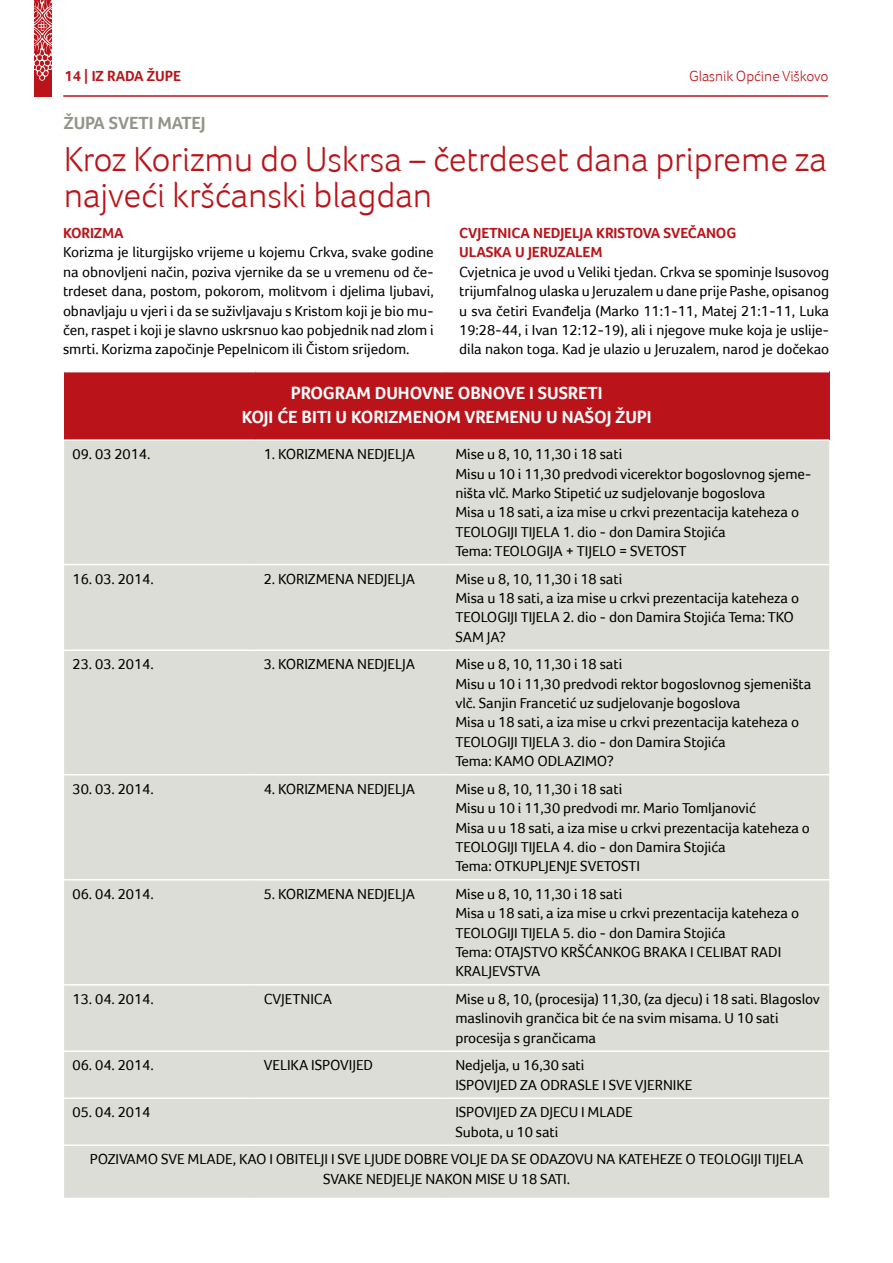
<style>
.page{position:relative;width:893px;height:1263px;background:#fff}
.page>*{position:absolute;margin:0;border:0;box-sizing:border-box;transform-origin:0 0}
.t1{font:300 36px/36px "Foco";letter-spacing:-.005em;color:#ba141a}
.t2{font:700 18px "Foco";letter-spacing:-.005em;color:#fff}
.t3{font:700 18px "Foco";letter-spacing:-.005em;color:#94948b}
.t4{font:15px/19.4px "Foco";letter-spacing:-.005em;color:#000}
.t5{font:700 15px/19.4px "Foco";letter-spacing:-.005em;color:#ba141a}
.t6{font:300 15px "Foco";letter-spacing:-.005em;color:#ba141a}
.s1{font-family:"Myriad Pro";font-weight:400}
</style>
<div class="page">
<hr style="left:64px;top:95px;width:764px;height:2px;background:#ba141a">
<div style="left:34px;top:0;width:17px;height:97px;background:#ba141a"></div>
<svg style="left:34px;top:0;width:18px;height:81px"></svg>
<div style="left:64px;top:372px;width:765px;height:68px;background:#ba141a"></div>
<div style="left:64px;top:441px;width:765px;height:757px;background:#ddddd7"></div>
<hr style="left:64px;top:439px;width:191px;height:2px;background:#fff">
<hr style="left:255px;top:439px;width:192px;height:2px;background:#fff">
<hr style="left:447px;top:439px;width:382px;height:2px;background:#fff">
<hr style="left:64px;top:564px;width:191px;height:1px;background:#fff">
<hr style="left:255px;top:564px;width:192px;height:1px;background:#fff">
<hr style="left:447px;top:564px;width:382px;height:1px;background:#fff">
<hr style="left:64px;top:649px;width:191px;height:2px;background:#fff">
<hr style="left:255px;top:649px;width:192px;height:2px;background:#fff">
<hr style="left:447px;top:649px;width:382px;height:2px;background:#fff">
<hr style="left:64px;top:774px;width:191px;height:1px;background:#fff">
<hr style="left:255px;top:774px;width:192px;height:1px;background:#fff">
<hr style="left:447px;top:774px;width:382px;height:1px;background:#fff">
<hr style="left:64px;top:879px;width:191px;height:1px;background:#fff">
<hr style="left:255px;top:879px;width:192px;height:1px;background:#fff">
<hr style="left:447px;top:879px;width:382px;height:1px;background:#fff">
<hr style="left:64px;top:984px;width:191px;height:1px;background:#fff">
<hr style="left:255px;top:984px;width:192px;height:1px;background:#fff">
<hr style="left:447px;top:984px;width:382px;height:1px;background:#fff">
<hr style="left:64px;top:1050px;width:191px;height:2px;background:#fff">
<hr style="left:255px;top:1050px;width:192px;height:2px;background:#fff">
<hr style="left:447px;top:1050px;width:382px;height:2px;background:#fff">
<hr style="left:64px;top:1097px;width:191px;height:2px;background:#fff">
<hr style="left:255px;top:1097px;width:192px;height:2px;background:#fff">
<hr style="left:447px;top:1097px;width:382px;height:2px;background:#fff">
<hr style="left:64px;top:1144px;width:191px;height:2px;background:#fff">
<hr style="left:255px;top:1144px;width:192px;height:2px;background:#fff">
<hr style="left:447px;top:1144px;width:382px;height:2px;background:#fff">
<p class="t5" style="left:65px;top:66px;width:118px">14 | IZ RADA ŽUPE</p>
<p class="t6" style="left:689px;top:67px;width:141px">Glasnik Općine Viškovo</p>
<p class="t3" style="left:64px;top:112px;width:143px">ŽUPA SVETI MATEJ</p>
<h1 class="t1" style="left:64px;top:141px;width:765px">Kroz Korizmu do Uskrsa <span class="s1">–</span> četrdeset dana pripreme za najveći kršćanski blagdan</h1>
<p class="t5" style="left:459px;top:223px;width:279px">CVJETNICA NEDJELJA KRISTOVA SVEČANOG<br>ULASKA U JERUZALEM</p>
<p class="t4" style="left:459px;top:262px;width:371px;text-align:justify">Cvjetnica je uvod u Veliki tjedan. Crkva se spominje Isusovog trijumfalnog ulaska u Jeruzalem u dane prije Pashe, opisanog u sva četiri Evanđelja (Marko 11:1-11, Matej 21:1-11, Luka 19:28-44, i Ivan 12:12-19), ali i njegove muke koja je uslije&shy;dila nakon toga. Kad je ulazio u Jeruzalem, narod je dočekao</p>
<p class="t2" style="left:291px;top:382px;width:23px">PROGRAM</p>
<p class="t2" style="left:375px;top:382px;width:35px">DUHOVNE</p>
<p class="t2" style="left:458px;top:382px;width:35px">OBNOVE</p>
<p class="t2" style="left:529px;top:382px;width:73px">I SUSRETI</p>
<p class="t2" style="left:242px;top:406px;width:122px">KOJI ĆE BITI U KORIZMENOM</p>
<p class="t2" style="left:464px;top:406px;width:12px">VREMEN</p>
<p class="t2" style="left:531px;top:406px;width:43px">U U NAŠO</p>
<p class="t2" style="left:607px;top:406px;width:38px">J ŽUPI</p>
<p class="t4" style="left:73px;top:444px;width:79px">09. 03 2014.</p>
<p class="t4" style="left:264px;top:444px;width:139px">1. KORIZMENA NEDJELJA</p>
<p class="t4" style="left:455px;top:444px;width:358px">Mise u 8, 10, 11,30 i 18 sati<br>Misu u 10 i 11,30 predvodi vicerektor bogoslovnog sjeme&shy;ništa vlč. Marko Stipetić uz sudjelovanje bogoslova<br>Misa u 18 sati, a iza mise u crkvi prezentacija kateheza o TEOLOGIJI TIJ ELA 1. dio - don Damira Stojića<br>Tema: TEOLOGIJA</p>
<p class="t5" style="left:63px;top:223px;width:62px">KORIZMA</p>
<p class="t4" style="left:63px;top:243px;width:372px;text-align:justify">Korizma je liturgijsko vrijeme u kojemu Crkva, svake godine na obnovljeni način, poziva vjernike da se u vremenu od če&shy;trdeset dana, postom, pokorom, molitvom i djelima ljubavi, obnavljaju u vjeri i da se suživljavaju s Kristom koji je bio mu&shy;čen, raspet i koji je slavno uskrsnuo kao pobjednik nad zlom i smrti. Korizma započinje Pepelnicom ili Čistom srijedom.</p>
<p class="t4" style="left:566px;top:541px;width:122px">+ TIJ ELO = SVETOST</p>
<p class="t4" style="left:73px;top:569px;width:83px">16. 03. 2014.</p>
<p class="t4" style="left:264px;top:569px;width:139px">2. KORIZMENA NEDJELJA</p>
<p class="t4" style="left:455px;top:569px;width:345px">Mise u 8, 10, 11,30 i 18 sati<br>Misa u 18 sati, a iza mise u crkvi prezentacija kateheza o TEOLOGIJI TIJ ELA 2. dio - don Damira Stojića Tema: TKO SAM JA?</p>
<p class="t4" style="left:73px;top:655px;width:83px">23. 03. 2014.</p>
<p class="t4" style="left:264px;top:655px;width:139px">3. KORIZMENA NEDJELJA</p>
<p class="t4" style="left:455px;top:655px;width:357px">Mise u 8, 10, 11,30 i 18 sati<br>Misu u 10 i 11,30 predvodi rektor bogoslovnog sjemeništa vlč. Sanjin Francetić uz sudjelovanje bogoslova<br>Misa u 18 sati, a iza mise u crkvi prezentacija kateheza o TEOLOGIJI TIJ ELA 3. dio - don Damira Stojića<br>Tema: KAMO ODLAZI</p>
<p class="t4" style="left:585px;top:751px;width:30px">MO?</p>
<p class="t4" style="left:73px;top:779px;width:83px">30. 03. 2014.</p>
<p class="t4" style="left:264px;top:779px;width:139px">4. KORIZMENA NEDJELJA</p>
<p class="t4" style="left:455px;top:779px;width:356px">Mise u 8, 10, 11,30 i 18 sati<br>Misu u 10 i 11,30 predvodi mr. Mario Tomljanović<br>Misa u u 18 sati, a iza mise u crkvi prezentacija kateheza o TEOLOGIJI TIJ ELA 4. dio - don Damira Stojića<br>Tema: OTKUPLJ ENJE SVETOSTI</p>
<p class="t4" style="left:73px;top:884px;width:83px">06. 04. 2014.</p>
<p class="t4" style="left:264px;top:884px;width:139px">5. KORIZMENA NEDJELJA</p>
<p class="t4" style="left:455px;top:884px;width:345px">Mise u 8, 10, 11,30 i 18 sati<br>Misa u 18 sati, a iza mise u crkvi prezentacija kateheza o TEOLOGIJI TIJ ELA 5. dio - don Damira Stojića<br>Tema: OTAJSTVO KRŠĆANKOG BRAKA I CELI BAT RADI KRALJ EVSTVA</p>
<p class="t4" style="left:73px;top:989px;width:83px">13. 04. 2014.</p>
<p class="t4" style="left:264px;top:989px;width:69px">CVJETNICA</p>
<p class="t4" style="left:455px;top:989px;width:366px">Mise u 8, 10, (procesija) 11,30, (za djecu) i 18 sati. Blagoslov maslinovih grančica bit će na svim misama. U 10 sati procesija s grančicama</p>
<p class="t4" style="left:73px;top:1055px;width:83px">06. 04. 2014.</p>
<p class="t4" style="left:264px;top:1055px;width:111px">VELI KA ISPOVIJ ED</p>
<p class="t4" style="left:455px;top:1055px;width:238px">Nedjelja, u 16,30 sati<br>ISPOVIJ ED ZA ODRASLE I SVE VJERNIKE</p>
<p class="t4" style="left:73px;top:1102px;width:79px">05. 04. 2014</p>
<p class="t4" style="left:455px;top:1102px;width:179px">ISPOVIJ ED ZA DJECU I MLADE<br>Subota, u 10 sati</p>
<p class="t4" style="left:90px;top:1149px;width:706px;text-align:center">POZIVAMO SVE MLADE, KAO I OBITELJI I SVE LJ UDE DOBRE VOLJ E DA SE ODAZOVU NA KATEHEZE O TEOLOGIJI TIJ ELA<br>SVAKE NEDJELJ E NAKON MISE U 18 SATI.</p>
</div>
